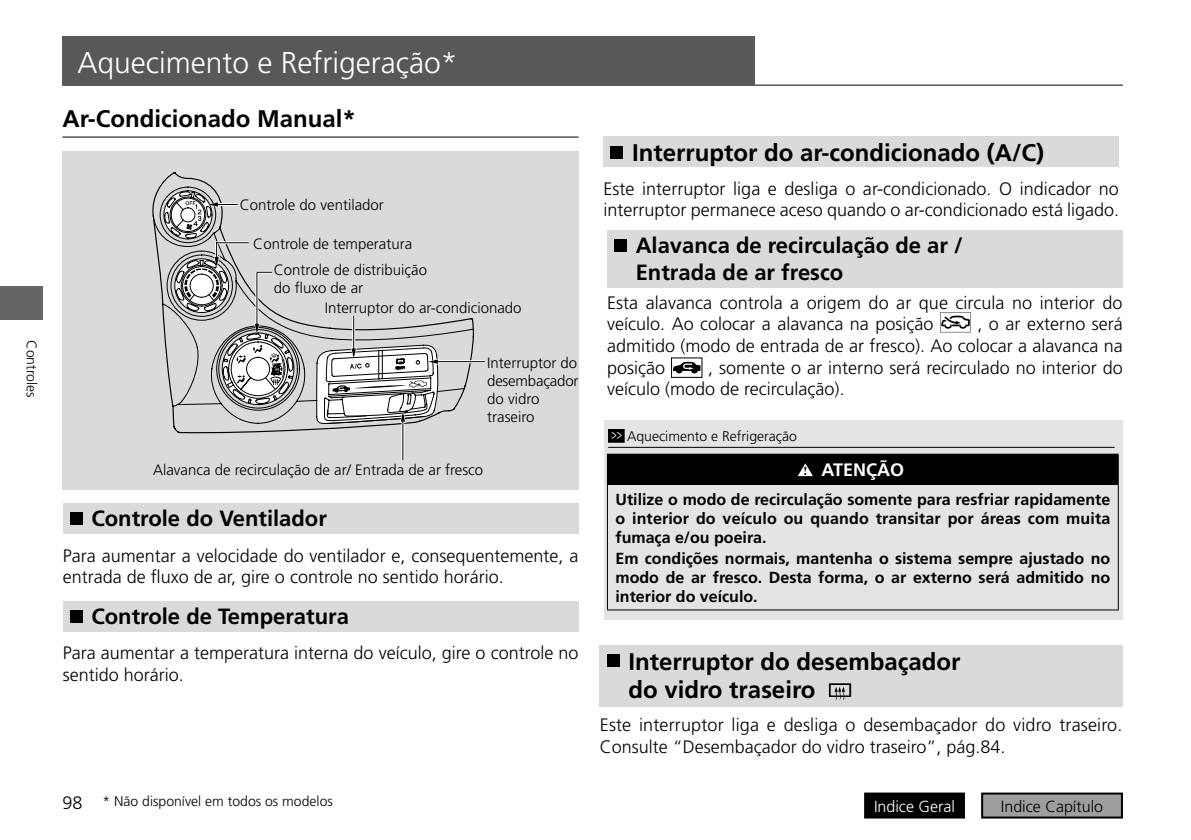
<style>
.page{position:relative;width:1191px;height:840px;background:#fff}
.page>*{position:absolute;margin:0;border:0;box-sizing:border-box;transform-origin:0 0}
.t1{font:300 30px "Frutiger";color:#fff}
.t2{font:700 24px/28.8px "Frutiger";color:#000}
.t3{font:700 22px/26.4px "Frutiger";color:#000}
.t4{font:300 18px/21.6px "Frutiger";color:#000}
.t5{font:700 18px "Frutiger";color:#fff}
.t6{font:700 16px/19.4px "Frutiger";color:#000}
.t7{font:300 16px "Frutiger";color:#000}
.t8{font:300 16px "Frutiger";color:#fff}
.t9{font:300 15px/18px "Frutiger";color:#000}
.t10{font:300 14px "Frutiger";color:#000}
.t11{font:700 12px "Times";color:#000}
.s1{font-size:14.4px;color:#fff}
</style>
<div class="page">
<hr style="left:62px;top:85px;width:1061px;height:1px;background:#000">
<div style="left:0;top:286px;width:42px;height:34px;background:#646567"></div>
<div style="left:865px;top:793px;width:99px;height:24px;background:#000"></div>
<div style="left:864px;top:792px;width:101px;height:26px;border:2px solid #000"></div>
<div style="left:982px;top:793px;width:140px;height:24px;background:#9c9e9f"></div>
<div style="left:981px;top:792px;width:142px;height:26px;border:2px solid #000"></div>
<div style="left:62px;top:37px;width:693px;height:48px;background:#58585a"></div>
<hr style="left:62px;top:136px;width:516px;height:1px;background:#000">
<div style="left:62px;top:151px;width:516px;height:338px;background:#d9dadb"></div>
<svg style="left:152px;top:172px;width:322px;height:261px"></svg>
<svg style="left:153px;top:214px;width:320px;height:209px"></svg>
<hr style="left:352px;top:315px;width:3px;height:36px;background:#fff">
<hr style="left:401px;top:418px;width:3px;height:42px;background:#fff">
<hr style="left:435px;top:360px;width:50px;height:3px;background:#fff">
<hr style="left:353px;top:315px;width:1px;height:40px;background:#000">
<hr style="left:402px;top:415px;width:1px;height:45px;background:#000">
<svg style="left:163px;top:190px;width:130px;height:214px"></svg>
<hr style="left:217px;top:242px;width:32px;height:1px;background:#000">
<hr style="left:431px;top:361px;width:54px;height:1px;background:#000">
<svg style="left:316px;top:344px;width:123px;height:80px;background:#c0c0c0"></svg>
<div style="left:63px;top:503px;width:515px;height:30px;background:#d9dadb"></div>
<div style="left:63px;top:600px;width:515px;height:31px;background:#d9dadb"></div>
<div style="left:603px;top:137px;width:516px;height:30px;background:#d9dadb"></div>
<div style="left:70px;top:512px;width:12px;height:12px;background:#000"></div>
<div style="left:70px;top:610px;width:12px;height:12px;background:#000"></div>
<div style="left:611px;top:146px;width:12px;height:12px;background:#000"></div>
<div style="left:607px;top:230px;width:516px;height:58px;background:#d9dadb"></div>
<div style="left:614px;top:240px;width:12px;height:12px;background:#000"></div>
<svg style="left:940px;top:312px;width:31px;height:20px"></svg>
<svg style="left:672px;top:361px;width:28px;height:12px"></svg>
<div style="left:604px;top:420px;width:519px;height:199px;background:#e3e4e4"></div>
<div style="left:608px;top:429px;width:16px;height:13px;background:#000"></div>
<hr style="left:608px;top:446px;width:506px;height:1px;background:#000">
<div style="left:607px;top:454px;width:511px;height:30px;background:#000"></div>
<hr style="left:607px;top:453px;width:511px;height:1px;background:#000">
<hr style="left:607px;top:484px;width:1px;height:125px;background:#000">
<hr style="left:1117px;top:484px;width:1px;height:125px;background:#000">
<hr style="left:607px;top:609px;width:511px;height:1px;background:#000">
<svg style="left:798px;top:463px;width:15px;height:13px"></svg>
<div style="left:600px;top:644px;width:522px;height:62px;background:#d9dadb"></div>
<svg style="left:829px;top:683px;width:22px;height:17px"></svg>
<div style="left:607px;top:654px;width:12px;height:12px;background:#000"></div>
<p class="t10" style="left:40px;top:340px;width:59px;rotate:90deg">Controles</p>
<h1 class="t1" style="left:77px;top:46px;width:382px">Aquecimento e Refrigeração*</h1>
<h2 class="t2" style="left:62px;top:104px;width:295px">Ar-Condicionado Manual*</h2>
<p class="t9" style="left:240px;top:196px;width:145px">Controle do ventilador</p>
<p class="t9" style="left:274px;top:230px;width:155px;line-height:26.8px;text-indent:-21px">Controle de temperatura<br>Controle de distribuição</p>
<p class="t9" style="left:274px;top:279px;width:91px">do fluxo de ar</p>
<p class="t9" style="left:325px;top:299px;width:198px">Interruptor do ar-condicionado</p>
<p class="t9" style="left:487px;top:353px;width:93px">Interruptor do desembaçador do vidro traseiro</p>
<p class="t9" style="left:153px;top:460px;width:332px">Alavanca de recirculação de ar/ Entrada de ar fresco</p>
<p class="t3" style="left:91px;top:505px;width:237px">Controle do Ventilador</p>
<p class="t4" style="left:63px;top:544px;width:517px">Para aumentar a velocidade do ventilador e, consequentemente, a entrada de fluxo de ar, gire o controle no sentido horário.</p>
<p class="t3" style="left:91px;top:602px;width:259px">Controle de Temperatura</p>
<p class="t4" style="left:63px;top:641px;width:517px">Para aumentar a temperatura interna do veículo, gire o controle no sentido horário.</p>
<p class="t4" style="left:62px;top:791px;width:22px">98</p>
<p class="t10" style="left:102px;top:792px;width:232px">* Não disponível em todos os modelos</p>
<h2 class="t2" style="left:632px;top:138px;width:414px">Interruptor do ar-condicionado (A/C)</h2>
<p class="t4" style="left:603px;top:178px;width:517px">Este interruptor liga e desliga o ar-condicionado. O indicador no interruptor permanece aceso quando o ar-condicionado está ligado.</p>
<p class="t3" style="left:635px;top:232px;width:328px">Alavanca de recirculação de ar /<br>Entrada de ar fresco</p>
<p class="t4" style="left:607px;top:291px;width:517px">Esta alavanca controla a origem do ar que circula no interior do veículo. Ao colocar a alavanca na posição</p>
<p class="t4" style="left:607px;top:313px;width:517px;text-align:justify;text-indent:370px">, o ar externo será admitido (modo de entrada de ar fresco). Ao colocar a alavanca na posição</p>
<p class="t4" style="left:607px;top:356px;width:517px;text-indent:101px">, somente o ar interno será recirculado no interior do veículo (modo de recirculação).</p>
<p class="t10" style="left:611px;top:428px;width:187px"><span class="s1">&gt;&gt;</span> Aquecimento e Refrigeração</p>
<p class="t5" style="left:821px;top:459px;width:84px">ATENÇÃO</p>
<p class="t6" style="left:615px;top:489px;width:496px">Utilize o modo de recirculação somente para resfriar rapidamente o interior do veículo ou quando transitar por áreas com muita fumaça e/ou poeira.<br>Em condições normais, mantenha o sistema sempre ajustado no modo de ar fresco. Desta forma, o ar externo será admitido no interior do veículo.</p>
<p class="t11" style="left:803px;top:459px;width:5px">!</p>
<h2 class="t2" style="left:628px;top:646px;width:334px">Interruptor do desembaçador do vidro traseiro</h2>
<p class="t4" style="left:600px;top:713px;width:524px">Este interruptor liga e desliga o desembaçador do vidro traseiro.<br>Consulte “Desembaçador do vidro traseiro”, pág.84.</p>
<p class="t8" style="left:874px;top:796px;width:82px">Indice Geral</p>
<p class="t7" style="left:1001px;top:796px;width:104px">Indice Capítulo</p>
</div>
